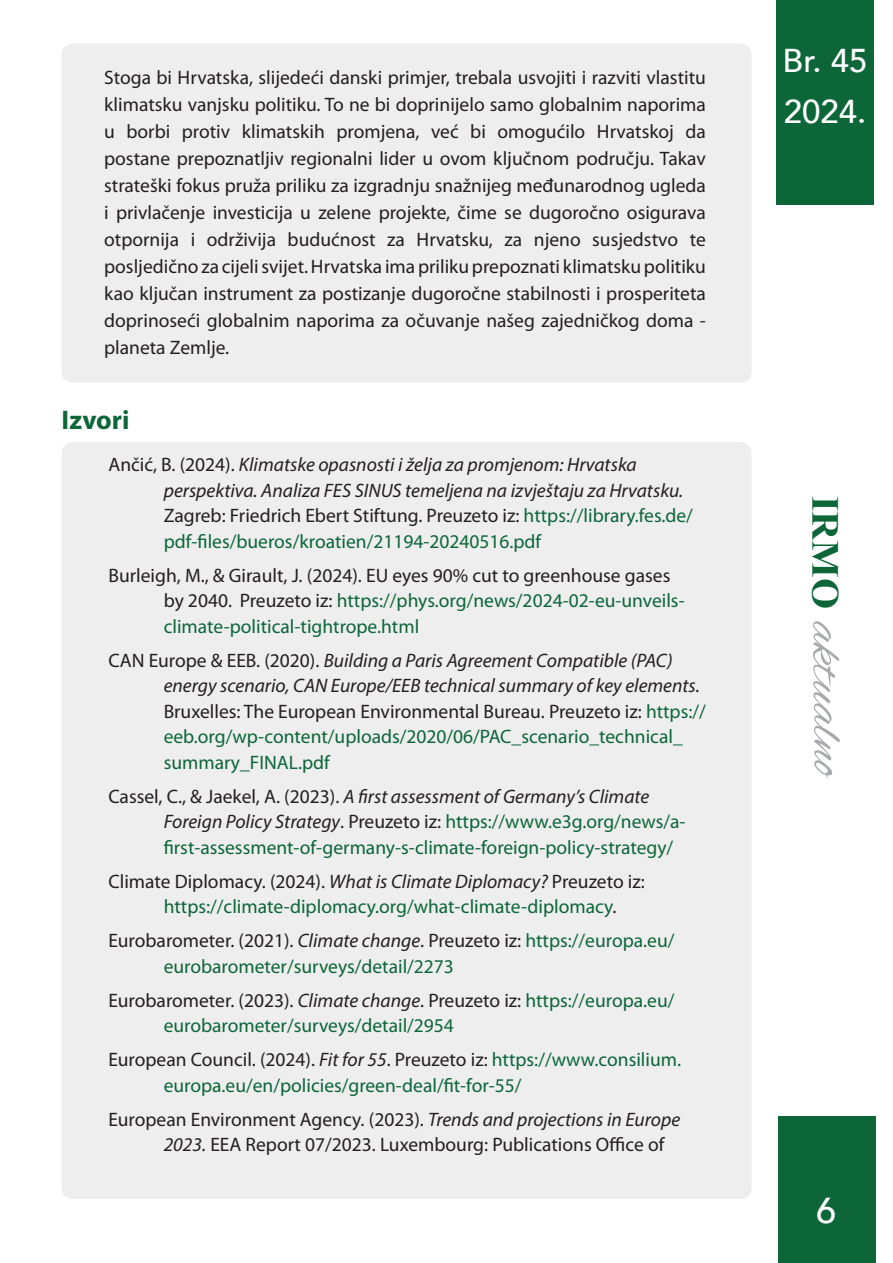
<style>
.page{position:relative;width:893px;height:1263px;background:#fff}
.page>*{position:absolute;margin:0;border:0;box-sizing:border-box;transform-origin:0 0}
.t1{font:51.3px "Alex Brush";color:#a8a9ad;scale:1.05 1}
.t2{font:500 36px "Avenir";color:#fff}
.t3{font:500 33px/51px "Avenir";color:#fff}
.Naslov{font:700 27px "Myriad Pro";color:#0c6638}
.Tekst{font:19.5px/27px "Myriad Pro";color:#231f20;text-align:justify}
.literatura{font:19.5px/25.5px "Myriad Pro";color:#0c6638}
.literatura-2{font:italic 19.5px/25.5px "Myriad Pro";color:#231f20}
.literatura-3{font:19.5px/25.5px "Myriad Pro";color:#231f20}
.s1{font-style:normal}
.s2{font-style:normal;color:#0c6638}
.s3{color:#0c6638}
.s4{color:#231f20}
.s5{font-style:italic;color:#231f20}
.s6{font-style:italic}
.s7{font-family:"Times New Roman";font-weight:700;font-size:38.1px;color:#0c6638}
</style>
<div class="page">
<div style="left:778px;top:1116px;width:98px;height:147px;background:#0c6638"></div>
<div style="left:776px;top:0;width:98px;height:204px;background:#0c6638"></div>
<div style="left:62px;top:442px;width:690px;height:757px;background:#eeeeef"></div>
<div style="left:62px;top:44px;width:690px;height:339px;background:#eeeeef"></div>
<p class="Tekst" style="left:104px;top:64px;width:603px">Stoga bi Hrvatska, slijedeći danski primjer, trebala usvojiti i razviti vlastitu klimatsku vanjsku politiku. To ne bi doprinijelo samo globalnim naporima u borbi protiv klimatskih promjena, već bi omogućilo Hrvatskoj da postane prepoznatljiv regionalni lider u ovom ključnom području. Takav strateški fokus pruža priliku za izgradnju snažnijeg međunarodnog ugleda i privlačenje investicija u zelene projekte, čime se dugoročno osigurava otpornija i održivija budućnost za Hrvatsku, za njeno susjedstvo te posljedično za cijeli svijet. Hrvatska ima priliku prepoznati klimatsku politiku kao ključan instrument za postizanje dugoročne stabilnosti i prosperiteta doprinoseći globalnim naporima za očuvanje našeg zajedničkog doma - planeta Zemlje.</p>
<p class="Naslov" style="left:62px;top:402px;width:69px">Izvori</p>
<p class="literatura-2" style="left:164px;top:451px;width:531px;text-indent:-55px"><span class="s1">Ančić, B. (2024).</span> Klimatske opasnosti i želja za promjenom: Hrvatska perspektiva. Analiza FES SINUS temeljena na izvještaju za Hrvatsku.<br><span class="s1">Zagreb: Friedrich Ebert Stiftung. Preuzeto iz:</span> <span class="s2">https://library.fes.de/ pdf-files/bueros/kroatien/21194-20240516.pdf</span></p>
<p class="literatura-3" style="left:164px;top:563px;width:522px;text-indent:-55px">Burleigh, M., &amp; Girault, J. (2024). EU eyes 90% cut to greenhouse gases by 2040. Preuzeto iz: <span class="s3">https://phys.org/news/2024-02-eu-unveils&shy;climate-political-tightrope.html</span></p>
<p class="literatura-2" style="left:164px;top:647px;width:544px;text-indent:-55px"><span class="s1">CAN Europe &amp; EEB. (2020).</span> Building a Paris Agreement Compatible (PAC) energy scenario, CAN Europe/EEB technical summary of key elements.<br><span class="s1">Bruxelles: The European Environmental Bureau. Preuzeto iz:</span> <span class="s2">https:// eeb.org/wp-content/uploads/2020/06/PAC_scenario_technical_ summary_FINAL.pdf</span></p>
<p class="literatura" style="left:164px;top:784px;width:523px;text-indent:-55px"><span class="s4">Cassel, C., &amp; Jaekel, A. (2023).</span> <span class="s5">A first assessment of Germany’s Climate<br>Foreign Policy Strategy</span><span class="s4">. Preuzeto iz:</span> https://www.e3g.org/news/a&shy;first-assessment-of-germany-s-climate-foreign-policy-strategy/</p>
<p class="literatura" style="left:164px;top:869px;width:483px;text-indent:-55px"><span class="s4">Climate Diplomacy. (2024).</span> <span class="s5">What is Climate Diplomacy?</span> <span class="s4">Preuzeto iz: </span>https://climate-diplomacy.org/what-climate-diplomacy<span class="s4">.</span></p>
<p class="literatura" style="left:164px;top:928px;width:512px;text-indent:-55px"><span class="s4">Eurobarometer. (2021).</span> <span class="s5">Climate change</span><span class="s4">. Preuzeto iz:</span> https://europa.eu/ eurobarometer/surveys/detail/2273</p>
<p class="literatura" style="left:164px;top:988px;width:512px;text-indent:-55px"><span class="s4">Eurobarometer. (2023).</span> <span class="s5">Climate change</span><span class="s4">. Preuzeto iz:</span> https://europa.eu/ eurobarometer/surveys/detail/2954</p>
<p class="literatura" style="left:164px;top:1047px;width:519px;text-indent:-55px"><span class="s4">European Council. (2024).</span> <span class="s5">Fit for 55</span><span class="s4">. Preuzeto iz:</span> https://www.consilium. europa.eu/en/policies/green-deal/fit-for-55/</p>
<p class="literatura-3" style="left:164px;top:1107px;width:518px;text-indent:-55px">European Environment Agency. (2023). <span class="s6">Trends and projections in Europe<br>2023.</span> EEA Report 07/2023. Luxembourg: Publications Office of</p>
<h3 class="t3" style="left:783px;top:33px;width:87px">Br. 45<br>2024.</h3>
<h1 class="t1" style="left:856px;top:496px;width:272px;rotate:90deg"><span class="s7">IRMO</span> aktualno</h1>
<h2 class="t2" style="left:816px;top:1179px;width:22px">6</h2>
</div>
